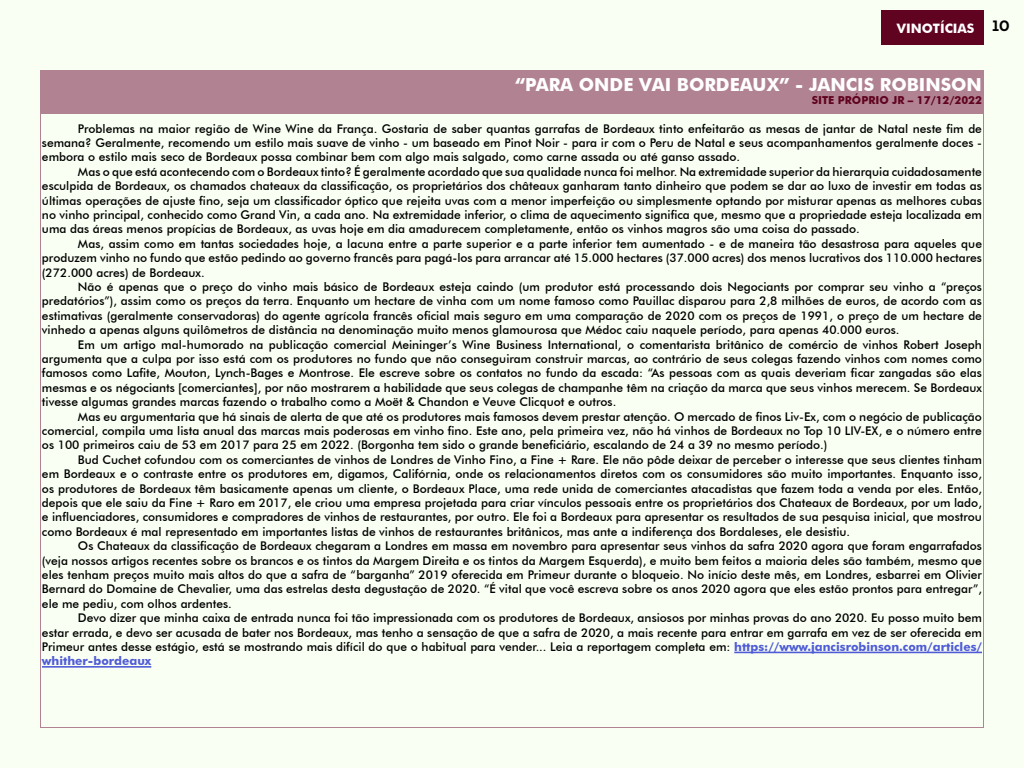
<style>
.page{position:relative;width:1024px;height:768px;background:#f9fff3}
.page>*{position:absolute;margin:0;border:0;box-sizing:border-box;transform-origin:0 0}
.t1{font:700 18px "Futura BT";color:#fff}
.t2{font:700 13px "Futura BT";color:#fff}
.t3{font:500 12px/14.4px "Futura BT";color:#000;text-align:justify}
.t4{font:700 11px "Futura BT";color:#600320}
.s1{font-weight:700;color:#4f5cd6}
</style>
<div class="page">
<div style="left:882px;top:10px;width:102px;height:34px;background:#600320"></div>
<div style="left:40px;top:70px;width:944px;height:44px;background:#b18392"></div>
<hr style="left:734px;top:652px;width:248px;height:1px;background:#4f5cd6">
<hr style="left:42px;top:666px;width:109px;height:2px;background:#4f5cd6">
<p class="t2" style="left:897px;top:21px;width:114px">VINOTÍCIAS <sup>10</sup></p>
<h1 class="t1" style="left:515px;top:73px;width:468px">“PARA ONDE VAI BORDEAUX” - JANCIS ROBINSON</h1>
<p class="t4" style="left:812px;top:93px;width:172px">SITE PRÓPRIO JR – 17/12/2022</p>
<p class="t3" style="left:42px;top:121px;width:942px;text-indent:36px">Problemas na maior região de Wine Wine da França. Gostaria de saber quantas garrafas de Bordeaux tinto enfeitarão as mesas de jantar de Natal neste fim de semana? Geralmente, recomendo um estilo mais suave de vinho - um baseado em Pinot Noir - para ir com o Peru de Natal e seus acompanhamentos geralmente doces - embora o estilo mais seco de Bordeaux possa combinar bem com algo mais salgado, como carne assada ou até ganso assado.</p>
<p class="t3" style="left:42px;top:164px;width:942px;text-indent:36px">Mas o que está acontecendo com o Bordeaux tinto? É geralmente acordado que sua qualidade nunca foi melhor. Na extremidade superior da hierarquia cuidadosamente esculpida de Bordeaux, os chamados chateaux da classificação, os proprietários dos châteaux ganharam tanto dinheiro que podem se dar ao luxo de investir em todas as últimas operações de ajuste fino, seja um classificador óptico que rejeita uvas com a menor imperfeição ou simplesmente optando por misturar apenas as melhores cubas no vinho principal, conhecido como Grand Vin, a cada ano. Na extremidade inferior, o clima de aquecimento significa que, mesmo que a propriedade esteja localizada em uma das áreas menos propícias de Bordeaux, as uvas hoje em dia amadurecem completamente, então os vinhos magros são uma coisa do passado.</p>
<p class="t3" style="left:42px;top:236px;width:942px;text-indent:36px">Mas, assim como em tantas sociedades hoje, a lacuna entre a parte superior e a parte inferior tem aumentado - e de maneira tão desastrosa para aqueles que produzem vinho no fundo que estão pedindo ao governo francês para pagá-los para arrancar até 15.000 hectares (37.000 acres) dos menos lucrativos dos 110.000 hectares (272.000 acres) de Bordeaux.</p>
<p class="t3" style="left:42px;top:280px;width:942px;text-indent:36px">Não é apenas que o preço do vinho mais básico de Bordeaux esteja caindo (um produtor está processando dois Negociants por comprar seu vinho a “preços predatórios”), assim como os preços da terra. Enquanto um hectare de vinha com um nome famoso como Pauillac disparou para 2,8 milhões de euros, de acordo com as estimativas (geralmente conservadoras) do agente agrícola francês oficial mais seguro em uma comparação de 2020 com os preços de 1991, o preço de um hectare de vinhedo a apenas alguns quilômetros de distância na denominação muito menos glamourosa que Médoc caiu naquele período, para apenas 40.000 euros.</p>
<p class="t3" style="left:42px;top:337px;width:942px;text-indent:36px">Em um artigo mal-humorado na publicação comercial Meininger’s Wine Business International, o comentarista britânico de comércio de vinhos Robert Joseph argumenta que a culpa por isso está com os produtores no fundo que não conseguiram construir marcas, ao contrário de seus colegas fazendo vinhos com nomes como famosos como Lafite, Mouton, Lynch-Bages e Montrose. Ele escreve sobre os contatos no fundo da escada: “As pessoas com as quais deveriam ficar zangadas são elas mesmas e os négociants [comerciantes], por não mostrarem a habilidade que seus colegas de champanhe têm na criação da marca que seus vinhos merecem. Se Bordeaux tivesse algumas grandes marcas fazendo o trabalho como a Moët &amp; Chandon e Veuve Clicquot e outros.</p>
<p class="t3" style="left:42px;top:409px;width:941px;text-indent:36px">Mas eu argumentaria que há sinais de alerta de que até os produtores mais famosos devem prestar atenção. O mercado de finos Liv-Ex, com o negócio de publicação comercial, compila uma lista anual das marcas mais poderosas em vinho fino. Este ano, pela primeira vez, não há vinhos de Bordeaux no Top 10 LIV-EX, e o número entre os 100 primeiros caiu de 53 em 2017 para 25 em 2022. (Borgonha tem sido o grande beneficiário, escalando de 24 a 39 no mesmo período.)</p>
<p class="t3" style="left:42px;top:452px;width:942px;text-indent:36px">Bud Cuchet cofundou com os comerciantes de vinhos de Londres de Vinho Fino, a Fine + Rare. Ele não pôde deixar de perceber o interesse que seus clientes tinham em Bordeaux e o contraste entre os produtores em, digamos, Califórnia, onde os relacionamentos diretos com os consumidores são muito importantes. Enquanto isso, os produtores de Bordeaux têm basicamente apenas um cliente, o Bordeaux Place, uma rede unida de comerciantes atacadistas que fazem toda a venda por eles. Então, depois que ele saiu da Fine + Raro em 2017, ele criou uma empresa projetada para criar vínculos pessoais entre os proprietários dos Chateaux de Bordeaux, por um lado, e influenciadores, consumidores e compradores de vinhos de restaurantes, por outro. Ele foi a Bordeaux para apresentar os resultados de sua pesquisa inicial, que mostrou como Bordeaux é mal representado em importantes listas de vinhos de restaurantes britânicos, mas ante a indiferença dos Bordaleses, ele desistiu.</p>
<p class="t3" style="left:42px;top:539px;width:942px;text-indent:36px">Os Chateaux da classificação de Bordeaux chegaram a Londres em massa em novembro para apresentar seus vinhos da safra 2020 agora que foram engarrafados (veja nossos artigos recentes sobre os brancos e os tintos da Margem Direita e os tintos da Margem Esquerda), e muito bem feitos a maioria deles são também, mesmo que eles tenham preços muito mais altos do que a safra de “barganha” 2019 oferecida em Primeur durante o bloqueio. No início deste mês, em Londres, esbarrei em Olivier Bernard do Domaine de Chevalier, uma das estrelas desta degustação de 2020. “É vital que você escreva sobre os anos 2020 agora que eles estão prontos para entregar”, ele me pediu, com olhos ardentes.</p>
<p class="t3" style="left:42px;top:611px;width:942px;text-indent:36px">Devo dizer que minha caixa de entrada nunca foi tão impressionada com os produtores de Bordeaux, ansiosos por minhas provas do ano 2020. Eu posso muito bem estar errada, e devo ser acusada de bater nos Bordeaux, mas tenho a sensação de que a safra de 2020, a mais recente para entrar em garrafa em vez de ser oferecida em Primeur antes desse estágio, está se mostrando mais difícil do que o habitual para vender... Leia a reportagem completa em: <span class="s1">https://www.jancisrobinson.com/articles/ whither-bordeaux</span></p>
</div>
